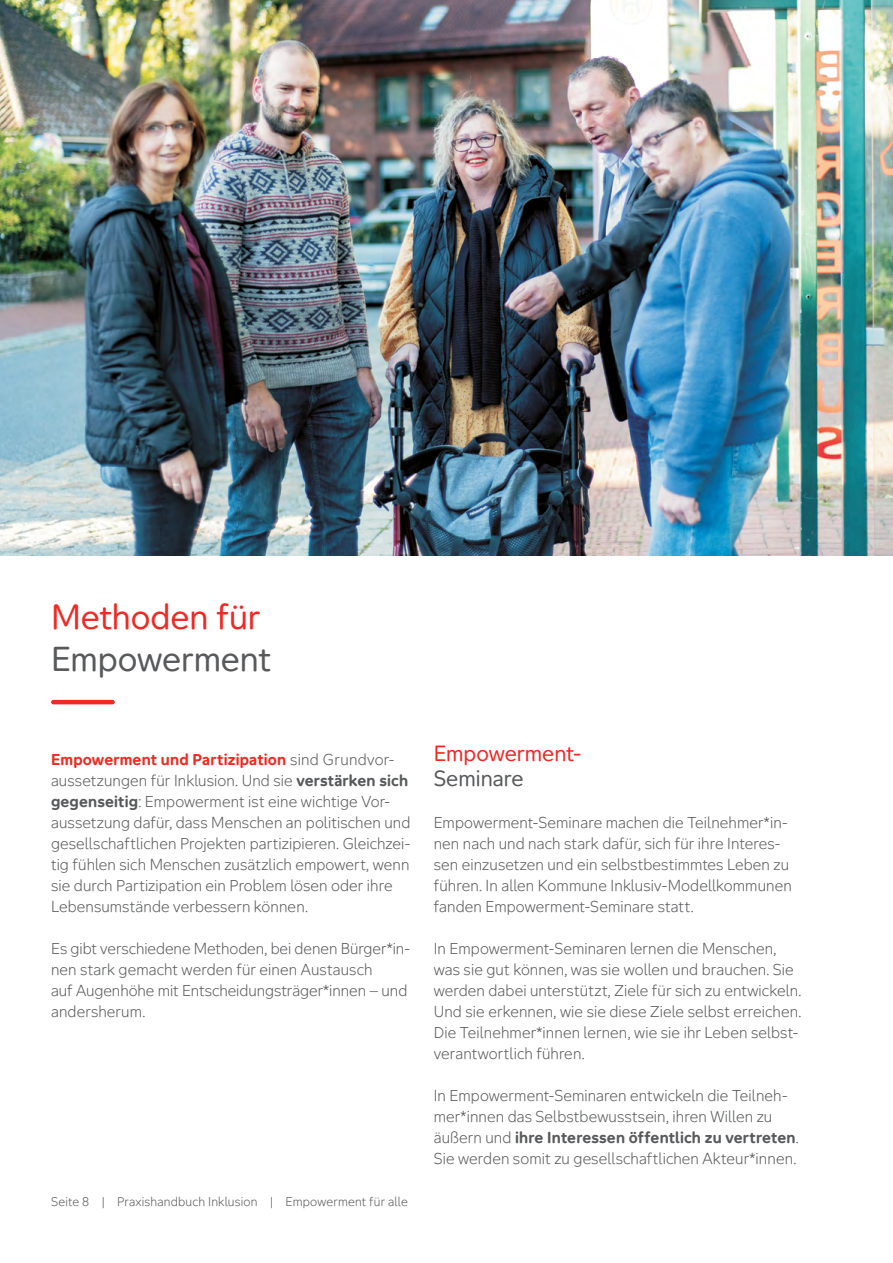
<style>
.page{position:relative;width:893px;height:1263px;background:#fff}
.page>*{position:absolute;margin:0;border:0;box-sizing:border-box;transform-origin:0 0}
.t1{font:33px "Aktion Mensch";color:#ee2a24}
.t2{font:33px "Aktion Mensch";letter-spacing:-.005em;color:#58595b}
.t3{font:21px "Aktion Mensch";color:#ee2a24}
.t4{font:21px "Aktion Mensch";color:#58595b}
.t5{font:300 15px/21px "Aktion Mensch";letter-spacing:.005em;color:#58595b}
.t6{font:300 12px "Aktion Mensch";letter-spacing:.015em;color:#58595b}
.s1{font-weight:700;color:#ee2a24}
.s2{font-weight:700}
</style>
<div class="page">
<img style="left:0;top:0;width:893px;height:555px">
<hr style="left:53px;top:700px;width:60px;height:4px;background:#ee2a24">
<h1 class="t1" style="left:51px;top:592px;width:211px">Methoden für</h1>
<h1 class="t2" style="left:51px;top:634px;width:222px">Empowerment</h1>
<p class="t5" style="left:51px;top:749px;width:361px"><span class="s1">Empowerment und Partizipation</span> sind Grundvor&shy;aussetzungen für Inklusion. Und sie <span class="s2">verstärken sich gegenseitig</span>: Empowerment ist eine wichtige Vor&shy;aussetzung dafür, dass Menschen an politischen und gesellschaftlichen Projekten partizipieren. Gleichzei&shy;tig fühlen sich Menschen zusätzlich empowert, wenn sie durch Partizipation ein Problem lösen oder ihre Lebensumstände verbessern können.</p>
<p class="t5" style="left:51px;top:938px;width:361px">Es gibt verschiedene Methoden, bei denen Bürger*in&shy;nen stark gemacht werden für einen Austausch<br>auf Augenhöhe mit Entscheidungsträger*innen – und andersherum.</p>
<p class="t6" style="left:51px;top:1194px;width:358px">Seite 8 | Praxishandbuch Inklusion | Empowerment für alle</p>
<h2 class="t3" style="left:434px;top:738px;width:149px">Empowerment-</h2>
<h2 class="t4" style="left:434px;top:763px;width:92px">Seminare</h2>
<p class="t5" style="left:434px;top:812px;width:360px">Empowerment-Seminare machen die Teilnehmer*in&shy;nen nach und nach stark dafür, sich für ihre Interes&shy;sen einzusetzen und ein selbstbestimmtes Leben zu führen. In allen Kommune Inklusiv-Modellkommunen fanden Empowerment-Seminare statt.</p>
<p class="t5" style="left:434px;top:938px;width:369px">In Empowerment-Seminaren lernen die Menschen, was sie gut können, was sie wollen und brauchen. Sie werden dabei unterstützt, Ziele für sich zu entwickeln.<br>Und sie erkennen, wie sie diese Ziele selbst erreichen.<br>Die Teilnehmer*innen lernen, wie sie ihr Leben selbst&shy;verantwortlich führen.</p>
<p class="t5" style="left:434px;top:1085px;width:367px">In Empowerment-Seminaren entwickeln die Teilneh&shy;mer*innen das Selbstbewusstsein, ihren Willen zu äußern und <span class="s2">ihre Interessen öffentlich zu vertreten</span>.<br>Sie werden somit zu gesellschaftlichen Akteur*innen.</p>
</div>
